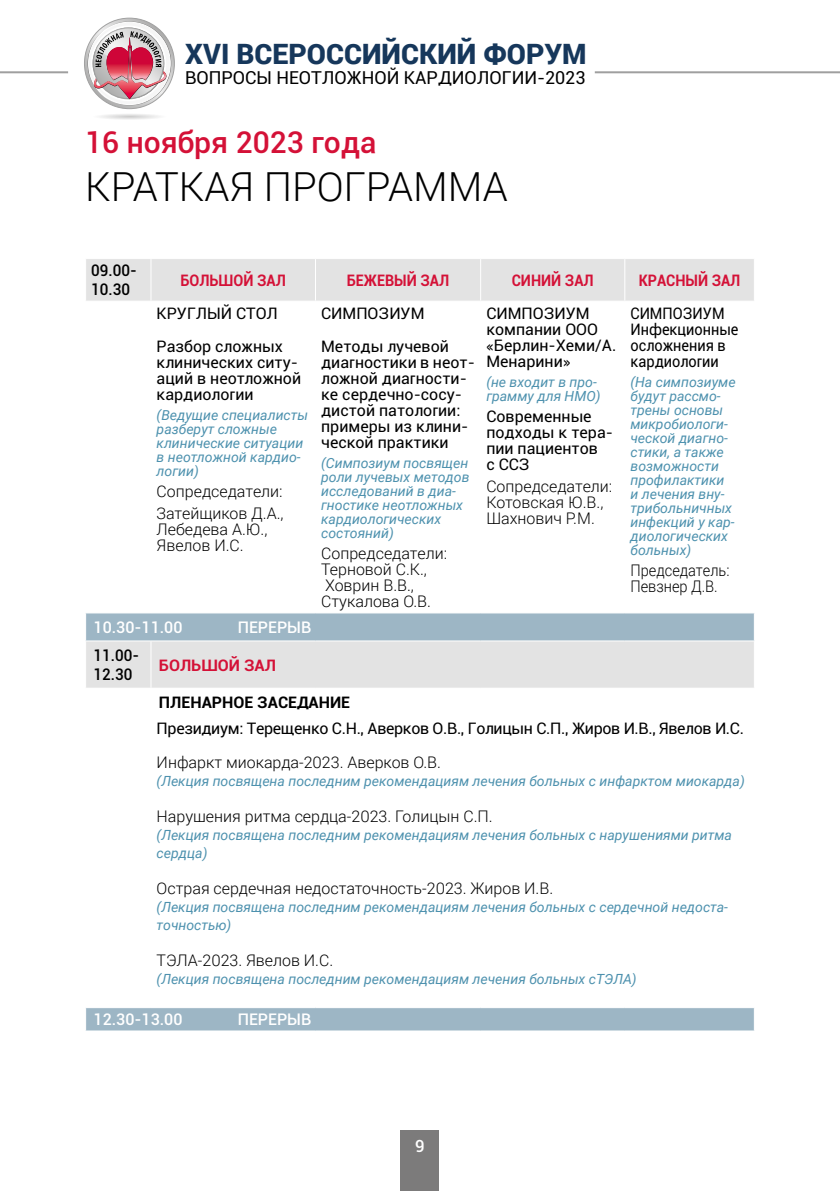
<style>
.page{position:relative;width:840px;height:1191px;background:#fff}
.page>*{position:absolute;margin:0;border:0;box-sizing:border-box;transform-origin:0 0}
.t1{font:300 40px "Roboto";color:#000}
.t2{font:500 30px "Roboto";color:#d41137}
.t3{font:900 28px "Roboto";color:#16375b}
.t4{font:18px "Roboto";color:#000}
.t5{font:500 16.8px "Roboto";color:#fff}
.t6{font:300 16px/16px "Roboto";color:#000}
.t7{font:16px/16px "Roboto";color:#000}
.t8{font:16px "Roboto";letter-spacing:-.02em;color:#000}
.t9{font:16px/16px "Roboto";color:#000;scale:.91 1}
.t10{font:700 16px "Roboto";color:#d41137;scale:.9 1}
.t11{font:500 16px "Roboto";color:#fff}
.t12{font:300 16px/16px "Roboto";color:#000;scale:.91 1}
.t13{font:500 16px/19.2px "Roboto";color:#000;scale:.95 1}
.t14{font:700 16px "Roboto";color:#000}
.t15{font:700 16px "Roboto";color:#d41137}
.t16{font:italic 14px/14px "Roboto";color:#4d91ae}
</style>
<div class="page">
<svg style="left:84px;top:18px;width:90px;height:91px"></svg>
<div style="left:88px;top:22px;width:82px;height:83px;background:#f6f6f6;border:1px solid #fff;border-radius:50%"></div>
<svg style="left:100px;top:114px;width:60px;height:5px"></svg>
<svg style="left:91px;top:26px;width:76px;height:75px"></svg>
<hr style="left:594px;top:71px;width:245px;height:2px;background:#9f9f9f">
<hr style="left:0;top:71px;width:68px;height:2px;background:#9f9f9f">
<div style="left:400px;top:1131px;width:39px;height:60px;background:#7c7b7b"></div>
<div style="left:86px;top:259px;width:667px;height:42px;background:#e3e3e3"></div>
<div style="left:86px;top:1008px;width:667px;height:22px;background:#9db6c5"></div>
<hr style="left:150px;top:259px;width:1px;height:42px;background:#fff">
<hr style="left:315px;top:259px;width:1px;height:42px;background:#fff">
<hr style="left:480px;top:259px;width:1px;height:42px;background:#fff">
<hr style="left:624px;top:259px;width:1px;height:42px;background:#fff">
<svg style="left:85px;top:613px;width:669px;height:75px;background:#cad3d9"></svg>
<svg style="left:753px;top:1008px;width:1px;height:22px"></svg>
<h3 class="t3" style="left:185px;top:34px;width:403px">XVI ВСЕРОССИЙСКИЙ ФОРУМ</h3>
<p class="t4" style="left:185px;top:65px;width:402px">ВОПРОСЫ НЕОТЛОЖНОЙ КАРДИОЛОГИИ-2023</p>
<h2 class="t2" style="left:85px;top:121px;width:293px">16 ноября 2023 года</h2>
<h1 class="t1" style="left:85px;top:159px;width:424px">КРАТКАЯ ПРОГРАММА</h1>
<p class="t13" style="left:91px;top:260px;width:49px">09.00-<br>10.30</p>
<p class="t10" style="left:180px;top:269px;width:119px">БОЛЬШОЙ ЗАЛ</p>
<p class="t10" style="left:347px;top:269px;width:115px">БЕЖЕВЫЙ ЗАЛ</p>
<p class="t10" style="left:511px;top:269px;width:92px">СИНИЙ ЗАЛ</p>
<p class="t10" style="left:638px;top:269px;width:115px">КРАСНЫЙ ЗАЛ</p>
<p class="t7" style="left:156px;top:296px;width:128px;line-height:33px">КРУГЛЫЙ СТОЛ<br>Разбор сложных</p>
<p class="t7" style="left:156px;top:353px;width:146px">клинических ситу&shy;аций в неотложной кардиологии</p>
<p class="t16" style="left:156px;top:407px;width:153px">(Ведущие специалисты разберут сложные клинические ситуации в неотложной кардио&shy;логии)</p>
<p class="t6" style="left:156px;top:480px;width:128px;line-height:21.6px">Сопредседатели:<br>Затейщиков Д.А.,</p>
<p class="t6" style="left:156px;top:521px;width:112px">Лебедева А.Ю.,<br>Явелов И.С.</p>
<p class="t7" style="left:321px;top:296px;width:129px;line-height:33px">СИМПОЗИУМ<br>Методы лучевой</p>
<p class="t7" style="left:321px;top:353px;width:155px">диагностики в неот&shy;ложной диагности&shy;ке сердечно-сосу&shy;дистой патологии: примеры из клини&shy;ческой практики</p>
<p class="t16" style="left:321px;top:455px;width:150px">(Симпозиум посвящен роли лучевых методов исследований в диа&shy;гностике неотложных кардиологических состояний)</p>
<p class="t6" style="left:321px;top:545px;width:127px">Сопредседатели:<br>Терновой С.К.,<br>Ховрин В.В.,<br>Стукалова О.В.</p>
<p class="t7" style="left:486px;top:304px;width:131px">СИМПОЗИУМ компании ООО «Берлин-Хеми/А.<br>Менарини»</p>
<p class="t16" style="left:486px;top:374px;width:116px">(не входит в про&shy;грамму для НМО)</p>
<p class="t7" style="left:486px;top:408px;width:128px">Современные подходы к тера&shy;пии пациентов<br>с ССЗ</p>
<p class="t6" style="left:486px;top:477px;width:127px">Сопредседатели:<br>Котовская Ю.В.,<br>Шахнович Р.М.</p>
<p class="t9" style="left:630px;top:304px;width:120px">СИМПОЗИУМ<br>Инфекционные осложнения в кардиологии</p>
<p class="t16" style="left:630px;top:374px;width:107px">(На симпозиуме будут рассмо&shy;трены основы микробиологи&shy;ческой диагно&shy;стики, а также возможности профилактики и лечения вну&shy;трибольничных инфекций у кар&shy;диологических больных)</p>
<p class="t12" style="left:630px;top:562px;width:110px">Председатель:<br>Певзнер Д.В.</p>
<p class="t11" style="left:94px;top:616px;width:90px">10.30-11.00</p>
<p class="t11" style="left:238px;top:616px;width:75px">ПЕРЕРЫВ</p>
<p class="t13" style="left:94px;top:645px;width:49px">11.00-<br>12.30</p>
<p class="t15" style="left:159px;top:653px;width:119px">БОЛЬШОЙ ЗАЛ</p>
<p class="t14" style="left:159px;top:691px;width:192px">ПЛЕНАРНОЕ ЗАСЕДАНИЕ</p>
<p class="t8" style="left:156px;top:717px;width:588px">Президиум: Терещенко С.Н., Аверков О.В., Голицын С.П., Жиров И.В., Явелов И.С.</p>
<p class="t6" style="left:156px;top:753px;width:286px">Инфаркт миокарда-2023. Аверков О.В.</p>
<p class="t16" style="left:156px;top:773px;width:589px">(Лекция посвящена последним рекомендациям лечения больных с инфарктом миокарда)</p>
<p class="t6" style="left:156px;top:807px;width:337px">Нарушения ритма сердца-2023. Голицын С.П.</p>
<p class="t16" style="left:156px;top:825px;width:576px;line-height:18px">(Лекция посвящена последним рекомендациям лечения больных с нарушениями ритма сердца)</p>
<p class="t6" style="left:156px;top:879px;width:398px">Острая сердечная недостаточность-2023. Жиров И.В.</p>
<p class="t16" style="left:156px;top:897px;width:572px;line-height:18px">(Лекция посвящена последним рекомендациям лечения больных с сердечной недоста&shy;точностью)</p>
<p class="t6" style="left:156px;top:951px;width:178px">ТЭЛА-2023. Явелов И.С.</p>
<p class="t16" style="left:156px;top:971px;width:481px">(Лекция посвящена последним рекомендациям лечения больных сТЭЛА)</p>
<p class="t11" style="left:94px;top:1008px;width:90px">12.30-13.00</p>
<p class="t11" style="left:238px;top:1008px;width:75px">ПЕРЕРЫВ</p>
<p class="t5" style="left:415px;top:1134px;width:11px">9</p>
</div>
